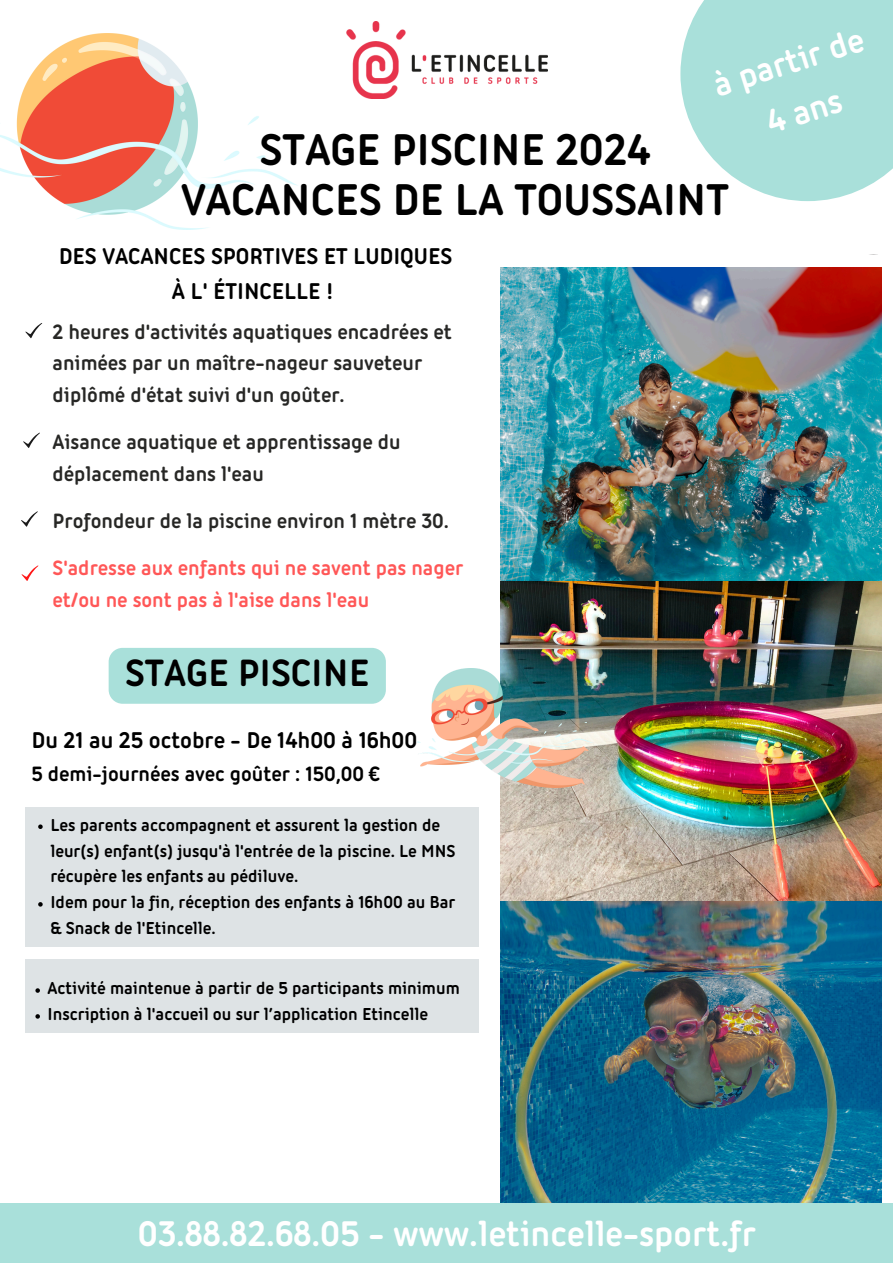
<style>
.page{position:relative;width:893px;height:1263px;background:#fff}
.page>*{position:absolute;margin:0;border:0;box-sizing:border-box;transform-origin:0 0}
.t1{font:700 48.22px/50.6px "Iconic";color:#000;text-align:center}
.t2{font:700 41.25px "Iconic";color:#000}
.t3{font:700 38.7px "Iconic";color:#fff}
.t4{font:700 36.97px/51.8px "Iconic";color:#fff;text-align:center}
.t5{font:700 24.75px/34.3px "Iconic";color:#000;text-align:center}
.t6{font:700 22.5px/31.5px "Iconic";color:#272725}
.t7{font:700 22.5px/31.5px "Iconic";color:#ff5757}
.t8{font:700 22.5px "Iconic";color:#000}
.t9{font:700 18.75px/25.9px "Iconic";color:#000}
</style>
<div class="page">
<div style="left:0;top:1203px;width:893px;height:60px;background:#a9e0da"></div>
<svg style="left:680px;top:0;width:213px;height:202px;background:#b3e3de"></svg>
<svg style="left:23px;top:432px;width:17px;height:16px"></svg>
<div style="left:25px;top:959px;width:453px;height:73px;background:#dee3e5"></div>
<img style="left:346px;top:22px;width:201px;height:77px">
<svg style="left:25px;top:323px;width:17px;height:15px"></svg>
<img style="left:500px;top:268px;width:381px;height:935px">
<img style="left:0;top:34px;width:298px;height:195px">
<img style="left:418px;top:668px;width:176px;height:119px">
<svg style="left:21px;top:511px;width:17px;height:16px"></svg>
<div style="left:25px;top:807px;width:453px;height:139px;background:#dee3e5"></div>
<svg style="left:35px;top:988px;width:5px;height:5px"></svg>
<svg style="left:35px;top:1014px;width:5px;height:5px"></svg>
<svg style="left:38px;top:824px;width:5px;height:5px"></svg>
<svg style="left:38px;top:902px;width:5px;height:4px"></svg>
<div style="left:109px;top:648px;width:277px;height:56px;background:#a9e0da"></div>
<svg style="left:21px;top:565px;width:18px;height:16px"></svg>
<p class="t4" style="left:707px;top:64px;width:157px;rotate:-18deg">à partir de<br>4 ans</p>
<h5 class="t1" style="left:181px;top:127px;width:549px">STAGE PISCINE 2024<br>VACANCES DE LA TOUSSAINT</h5>
<h6 class="t5" style="left:59px;top:241px;width:395px">DES VACANCES SPORTIVES ET LUDIQUES<br>À L' ÉTINCELLE !</h6>
<h6 class="t6" style="left:53px;top:317px;width:401px">2 heures d'activités aquatiques encadrées et animées par un maître-nageur sauveteur diplômé d'état suivi d'un goûter.</h6>
<h6 class="t6" style="left:53px;top:428px;width:350px">Aisance aquatique et apprentissage du déplacement dans l'eau</h6>
<h6 class="t6" style="left:53px;top:506px;width:398px">Profondeur de la piscine environ 1 mètre 30.</h6>
<p class="t7" style="left:53px;top:554px;width:412px">S'adresse aux enfants qui ne savent pas nager et/ou ne sont pas à l'aise dans l'eau</p>
<h2 class="t2" style="left:125px;top:656px;width:246px">STAGE PISCINE</h2>
<p class="t5" style="left:31px;top:725px;width:387px">Du 21 au 25 octobre - De 14h00 à 16h00</p>
<p class="t8" style="left:31px;top:764px;width:350px">5 demi-journées avec goûter : 150,00 €</p>
<p class="t9" style="left:50px;top:813px;width:407px">Les parents accompagnent et assurent la gestion de leur(s) enfant(s) jusqu'à l'entrée de la piscine. Le MNS récupère les enfants au pédiluve.</p>
<p class="t9" style="left:50px;top:890px;width:407px">Idem pour la fin, réception des enfants à 16h00 au Bar &amp; Snack de l'Etincelle.</p>
<p class="t9" style="left:48px;top:977px;width:414px">Activité maintenue à partir de 5 participants minimum</p>
<p class="t9" style="left:48px;top:1002px;width:382px">Inscription à l'accueil ou sur l’application Etincelle</p>
<h1 class="t3" style="left:138px;top:1217px;width:619px">03.88.82.68.05 - www.letincelle-sport.fr</h1>
</div>
